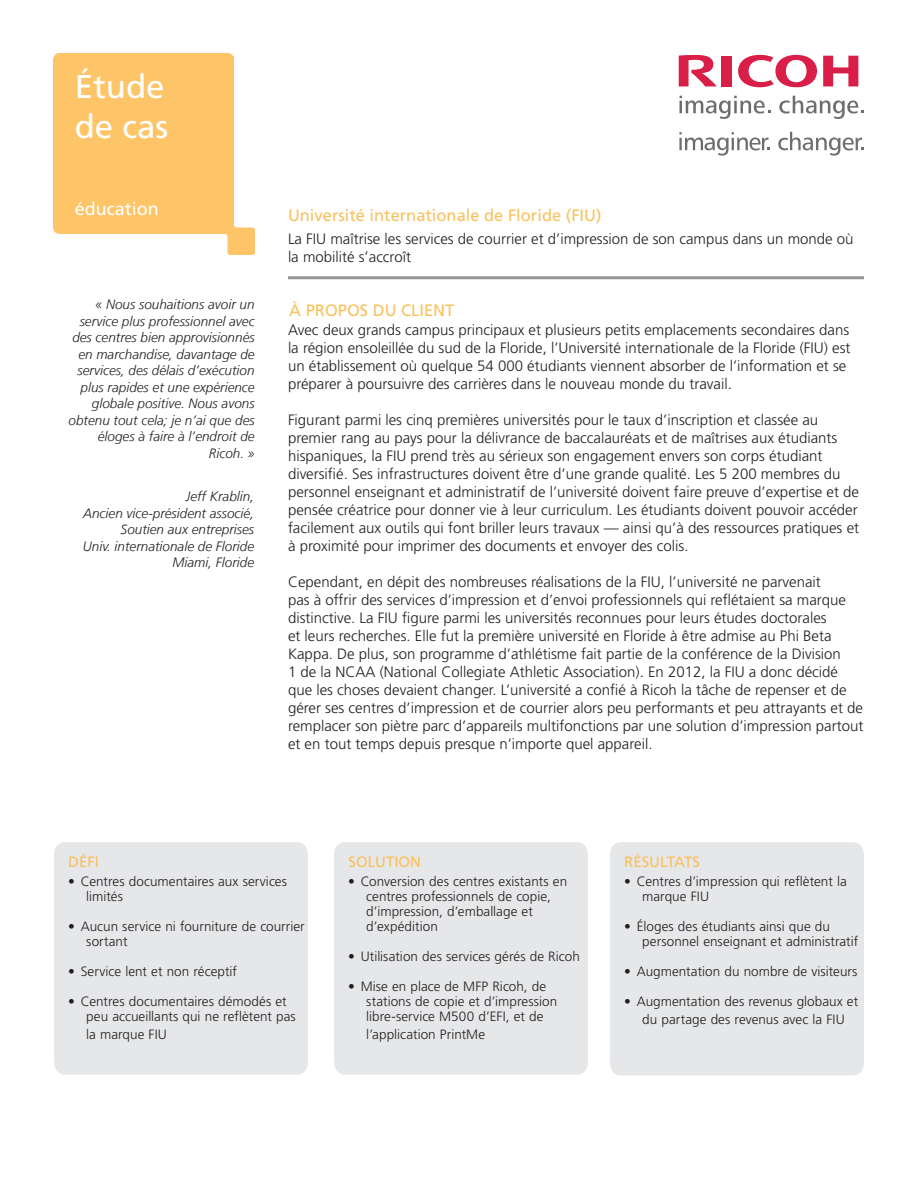
<style>
.page{position:relative;width:918px;height:1188px;background:#fff}
.page>*{position:absolute;margin:0;border:0;box-sizing:border-box;transform-origin:0 0}
.t1{font:33px/39.6px "Frutiger LT Std";color:#fff}
.t2{font:18px "Frutiger LT Std";color:#fff}
.t3{font:16.5px "Frutiger LT Std";color:#f9c15c}
.t4{font:300 15px/18px "Frutiger LT Std";color:#231f20}
.t5{font:15px "Frutiger LT Std";color:#f9c15c}
.PG2_RIC2012-IntroBod{font:300 13.5px/15px "Frutiger LT Std";letter-spacing:.005em;color:#231f20}
.t6{font:italic 300 13.5px/16.5px "Frutiger LT Com";color:#231f20;text-align:right}
</style>
<div class="page">
<img style="left:54px;top:54px;width:201px;height:201px">
<svg style="left:738px;top:55px;width:79px;height:32px"></svg>
<svg style="left:823px;top:56px;width:35px;height:30px"></svg>
<div style="left:722px;top:56px;width:10px;height:30px;background:#d91e47"></div>
<svg style="left:679px;top:55px;width:38px;height:31px"></svg>
<svg style="left:680px;top:96px;width:90px;height:23px"></svg>
<svg style="left:779px;top:96px;width:85px;height:23px"></svg>
<svg style="left:679px;top:132px;width:91px;height:24px"></svg>
<svg style="left:778px;top:132px;width:86px;height:24px"></svg>
<hr style="left:288px;top:276px;width:576px;height:3px;background:#939598">
<div style="left:334px;top:842px;width:254px;height:233px;background:#e6e7e9"></div>
<div style="left:54px;top:842px;width:254px;height:233px;background:#e6e7e9"></div>
<div style="left:610px;top:842px;width:254px;height:234px;background:#e6e7e9"></div>
<p class="t1" style="left:75px;top:67px;width:95px">Étude de cas</p>
<p class="t2" style="left:75px;top:198px;width:86px">éducation</p>
<p class="t6" style="left:69px;top:296px;width:188px">« Nous souhaitions avoir un service plus professionnel avec des centres bien approvisionnés en marchandise, davantage de services, des délais d’exécution plus rapides et une expérience globale positive. Nous avons obtenu tout cela; je n’ai que des éloges à faire à l’endroit de</p>
<p class="t6" style="left:209px;top:445px;width:47px">Ricoh. »</p>
<p class="t6" style="left:186px;top:489px;width:70px">Jeff Krablin,</p>
<p class="t6" style="left:83px;top:505px;width:173px">Ancien vice-président associé,<br>Soutien aux entreprises</p>
<p class="t6" style="left:83px;top:538px;width:173px">Univ. internationale de Floride</p>
<p class="t6" style="left:172px;top:555px;width:83px">Miami, Floride</p>
<p class="t3" style="left:288px;top:206px;width:315px">Université internationale de Floride (FIU)</p>
<p class="t4" style="left:288px;top:230px;width:567px">La FIU maîtrise les services de courrier et d’impression de son campus dans un monde où la mobilité s’accroît</p>
<p class="t3" style="left:289px;top:300px;width:167px">À PROPOS DU CLIENT</p>
<p class="t4" style="left:288px;top:321px;width:564px">Avec deux grands campus principaux et plusieurs petits emplacements secondaires dans la région ensoleillée du sud de la Floride, l’Université internationale de la Floride (FIU) est un établissement où quelque 54 000 étudiants viennent absorber de l’information et se préparer à poursuivre des carrières dans le nouveau monde du travail.</p>
<p class="t4" style="left:288px;top:411px;width:573px">Figurant parmi les cinq premières universités pour le taux d’inscription et classée au premier rang au pays pour la délivrance de baccalauréats et de maîtrises aux étudiants hispaniques, la FIU prend très au sérieux son engagement envers son corps étudiant diversifié. Ses infrastructures doivent être d’une grande qualité. Les 5 200 membres du personnel enseignant et administratif de l’université doivent faire preuve d’expertise et de pensée créatrice pour donner vie à leur curriculum. Les étudiants doivent pouvoir accéder facilement aux outils qui font briller leurs travaux — ainsi qu’à des ressources pratiques et à proximité pour imprimer des documents et envoyer des colis.</p>
<p class="t4" style="left:288px;top:573px;width:577px">Cependant, en dépit des nombreuses réalisations de la FIU, l’université ne parvenait<br>pas à offrir des services d’impression et d’envoi professionnels qui reflétaient sa marque distinctive. La FIU figure parmi les universités reconnues pour leurs études doctorales<br>et leurs recherches. Elle fut la première université en Floride à être admise au Phi Beta Kappa. De plus, son programme d’athlétisme fait partie de la conférence de la Division<br>1 de la NCAA (National Collegiate Athletic Association). En 2012, la FIU a donc décidé que les choses devaient changer. L’université a confié à Ricoh la tâche de repenser et de gérer ses centres d’impression et de courrier alors peu performants et peu attrayants et de remplacer son piètre parc d’appareils multifonctions par une solution d’impression partout et en tout temps depuis presque n’importe quel appareil.</p>
<p class="t5" style="left:68px;top:853px;width:32px">DÉFI</p>
<p class="PG2_RIC2012-IntroBod" style="left:86px;top:875px;width:202px;text-indent:-18px">• Centres documentaires aux services limités</p>
<p class="PG2_RIC2012-IntroBod" style="left:86px;top:920px;width:220px;text-indent:-18px">• Aucun service ni fourniture de courrier sortant</p>
<p class="PG2_RIC2012-IntroBod" style="left:68px;top:965px;width:170px">• Service lent et non réceptif</p>
<p class="PG2_RIC2012-IntroBod" style="left:86px;top:995px;width:211px;text-indent:-18px">• Centres documentaires démodés et peu accueillants qui ne reflètent pas</p>
<p class="PG2_RIC2012-IntroBod" style="left:86px;top:1028px;width:82px">la marque FIU</p>
<p class="t5" style="left:349px;top:853px;width:74px">SOLUTION</p>
<p class="PG2_RIC2012-IntroBod" style="left:366px;top:875px;width:202px;text-indent:-18px">• Conversion des centres existants en centres professionnels de copie, d’impression, d’emballage et d’expédition</p>
<p class="PG2_RIC2012-IntroBod" style="left:348px;top:950px;width:233px">• Utilisation des services gérés de Ricoh</p>
<p class="PG2_RIC2012-IntroBod" style="left:366px;top:980px;width:192px;text-indent:-18px">• Mise en place de MFP Ricoh, de stations de copie et d’impression libre-service M500 d’EFI, et de</p>
<p class="PG2_RIC2012-IntroBod" style="left:366px;top:1028px;width:121px">l’application PrintMe</p>
<p class="t5" style="left:624px;top:853px;width:77px">RÉSULTATS</p>
<p class="PG2_RIC2012-IntroBod" style="left:642px;top:875px;width:206px;text-indent:-18px">• Centres d’impression qui reflètent la marque FIU</p>
<p class="PG2_RIC2012-IntroBod" style="left:642px;top:920px;width:217px;text-indent:-18px">• Éloges des étudiants ainsi que du personnel enseignant et administratif</p>
<p class="PG2_RIC2012-IntroBod" style="left:624px;top:965px;width:235px">• Augmentation du nombre de visiteurs</p>
<p class="PG2_RIC2012-IntroBod" style="left:624px;top:993px;width:235px;line-height:18px;text-align:center">• Augmentation des revenus globaux et du partage des revenus avec la FIU</p>
</div>
